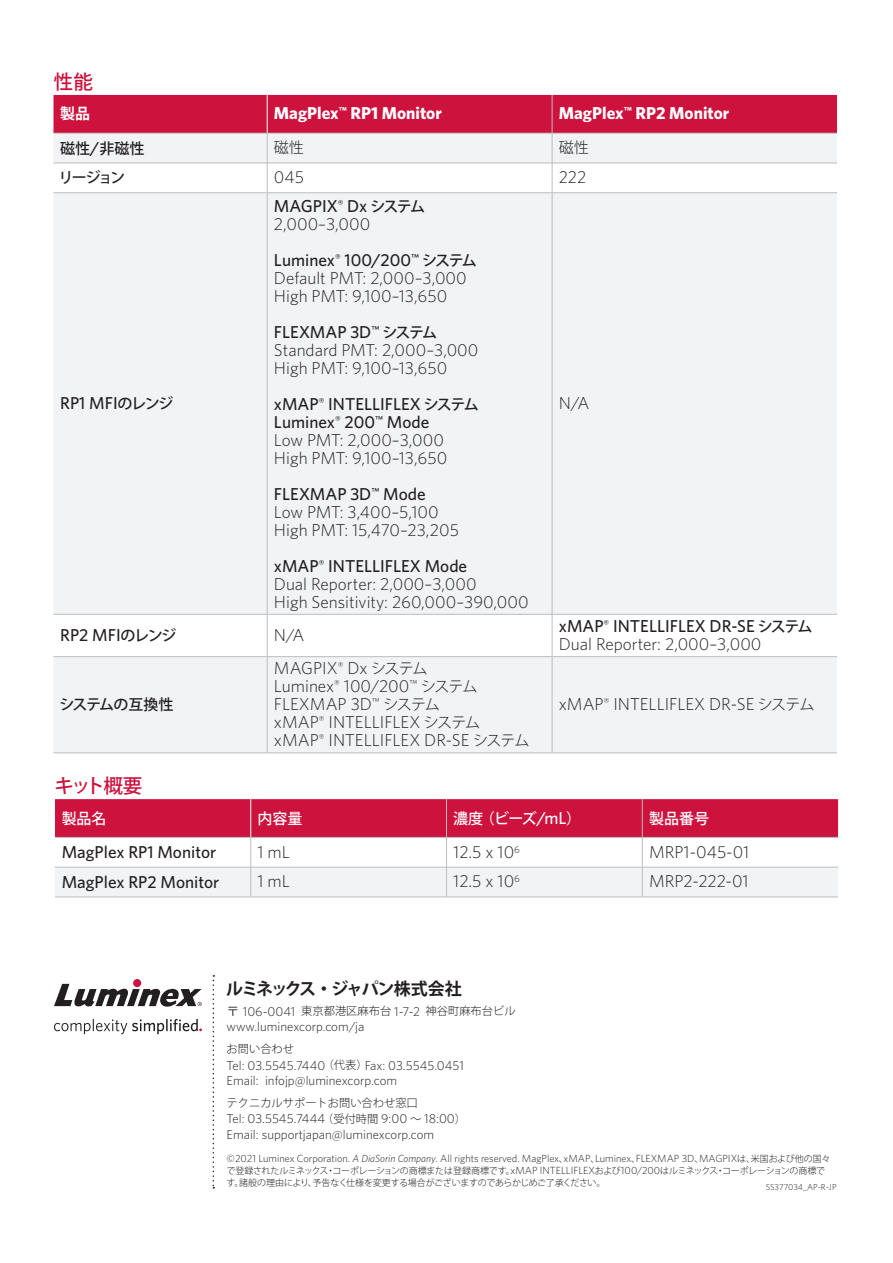
<style>
.page{position:relative;width:893px;height:1263px;background:#fff}
.page>*{position:absolute;margin:0;border:0;box-sizing:border-box;transform-origin:0 0}
.t1{font:500 19.5px "Koz Go Pro";letter-spacing:-.09em;color:#cd123d}
.t2{font:300 17.25px/18px "Whitney";color:#231f20}
.t3{font:500 17.25px "Whitney";color:#231f20}
.t4{font:700 17.25px "Whitney";color:#fff}
.t5{font:700 16.95px "Koz Go Pro";letter-spacing:-.1em;color:#231f20}
.t6{font:500 15px "Koz Go Pr 6 N";color:#fff}
.t7{font:500 15px "Koz Go Pr 6 N";letter-spacing:-.06em;color:#231f20}
.t8{font:300 15px "Koz Go Pr 6 N";color:#231f20}
.t9{font:700 15px "Koz Go Pr 6 N";color:#fff}
.t10{font:300 12.9px/15.5px "Whitney";color:#231f20}
.t11{font:300 11.25px "Koz Go Pro";color:#231f20}
.t12{font:300 10.35px "Whitney";color:#231f20}
.t13{font:300 9px/12px "Koz Go Pr 6 N";letter-spacing:-.03em;color:#231f20}
.t14{font:300 8.7px "Whitney";color:#231f20}
.s1{font-family:"Whitney";font-size:17.25px}
.s2{font-family:"Koz Go Pr 6 N";font-size:15px}
.s3{font-weight:500}
.s4{font-family:"Koz Go Pr 6 N";font-weight:500;font-size:15px}
.s5{font-family:"Koz Go Pr 6 N";font-size:12.9px}
.s6{font-family:"Whitney";font-size:12.9px}
.s7{font-family:"Koz Go Pro";font-size:11.25px}
.s8{font-style:italic}
.s9{font-family:"Koz Go Pr 6 N";font-size:9px}
.s10{font-family:"Whitney";font-size:10.35px}
</style>
<div class="page">
<div style="left:53px;top:95px;width:784px;height:38px;background:#cd123d"></div>
<svg style="left:53px;top:134px;width:784px;height:619px;fill:#f2f3f4"></svg>
<hr style="left:267px;top:95px;width:1px;height:38px;background:#fff">
<hr style="left:267px;top:133px;width:1px;height:30px;background:#bcbdc0">
<hr style="left:267px;top:163px;width:1px;height:30px;background:#bcbdc0">
<hr style="left:267px;top:193px;width:1px;height:421px;background:#bcbdc0">
<hr style="left:267px;top:614px;width:1px;height:42px;background:#bcbdc0">
<hr style="left:53px;top:133px;width:214px;height:1px;background:#bcbdc0">
<hr style="left:267px;top:133px;width:285px;height:1px;background:#bcbdc0">
<hr style="left:552px;top:133px;width:285px;height:1px;background:#bcbdc0">
<hr style="left:53px;top:163px;width:214px;height:1px;background:#bcbdc0">
<hr style="left:267px;top:163px;width:285px;height:1px;background:#bcbdc0">
<hr style="left:552px;top:163px;width:285px;height:1px;background:#bcbdc0">
<hr style="left:53px;top:192px;width:214px;height:1px;background:#bcbdc0">
<hr style="left:267px;top:192px;width:285px;height:1px;background:#bcbdc0">
<hr style="left:552px;top:192px;width:285px;height:1px;background:#bcbdc0">
<hr style="left:53px;top:614px;width:214px;height:1px;background:#bcbdc0">
<hr style="left:267px;top:614px;width:285px;height:1px;background:#bcbdc0">
<hr style="left:552px;top:614px;width:285px;height:1px;background:#bcbdc0">
<hr style="left:552px;top:95px;width:1px;height:38px;background:#bcbdc0">
<hr style="left:552px;top:133px;width:1px;height:30px;background:#bcbdc0">
<hr style="left:552px;top:163px;width:1px;height:30px;background:#bcbdc0">
<hr style="left:552px;top:193px;width:1px;height:421px;background:#bcbdc0">
<hr style="left:552px;top:614px;width:1px;height:42px;background:#bcbdc0">
<hr style="left:53px;top:656px;width:214px;height:1px;background:#bcbdc0">
<hr style="left:267px;top:656px;width:285px;height:1px;background:#bcbdc0">
<hr style="left:267px;top:657px;width:1px;height:96px;background:#bcbdc0">
<hr style="left:552px;top:656px;width:285px;height:1px;background:#bcbdc0">
<hr style="left:552px;top:657px;width:1px;height:96px;background:#bcbdc0">
<hr style="left:53px;top:753px;width:214px;height:1px;background:#bcbdc0">
<hr style="left:267px;top:753px;width:285px;height:1px;background:#bcbdc0">
<hr style="left:552px;top:753px;width:285px;height:1px;background:#bcbdc0">
<div style="left:55px;top:799px;width:783px;height:38px;background:#cd123d"></div>
<div style="left:55px;top:868px;width:783px;height:29px;background:#f2f3f4"></div>
<hr style="left:250px;top:799px;width:1px;height:38px;background:#fff">
<hr style="left:250px;top:837px;width:1px;height:30px;background:#bcbdc0">
<hr style="left:55px;top:837px;width:196px;height:1px;background:#bcbdc0">
<hr style="left:251px;top:837px;width:195px;height:1px;background:#bcbdc0">
<hr style="left:446px;top:837px;width:196px;height:1px;background:#bcbdc0">
<hr style="left:642px;top:837px;width:196px;height:1px;background:#bcbdc0">
<hr style="left:446px;top:799px;width:1px;height:38px;background:#bcbdc0">
<hr style="left:642px;top:799px;width:1px;height:38px;background:#bcbdc0">
<hr style="left:446px;top:837px;width:1px;height:30px;background:#bcbdc0">
<hr style="left:642px;top:837px;width:1px;height:30px;background:#bcbdc0">
<hr style="left:55px;top:867px;width:196px;height:1px;background:#bcbdc0">
<hr style="left:251px;top:867px;width:195px;height:1px;background:#bcbdc0">
<hr style="left:250px;top:867px;width:1px;height:30px;background:#bcbdc0">
<hr style="left:446px;top:867px;width:196px;height:1px;background:#bcbdc0">
<hr style="left:446px;top:867px;width:1px;height:30px;background:#bcbdc0">
<hr style="left:642px;top:867px;width:196px;height:1px;background:#bcbdc0">
<hr style="left:642px;top:867px;width:1px;height:30px;background:#bcbdc0">
<hr style="left:55px;top:897px;width:196px;height:1px;background:#bcbdc0">
<hr style="left:251px;top:897px;width:195px;height:1px;background:#bcbdc0">
<hr style="left:446px;top:897px;width:196px;height:1px;background:#bcbdc0">
<hr style="left:642px;top:897px;width:196px;height:1px;background:#bcbdc0">
<div style="left:133px;top:979px;width:8px;height:8px;background:#cd123d;border-radius:50%"></div>
<svg style="left:54px;top:984px;width:148px;height:23px"></svg>
<svg style="left:54px;top:1019px;width:148px;height:15px"></svg>
<svg style="left:213px;top:975px;width:1px;height:213px"></svg>
<p class="t1" style="left:53px;top:69px;width:41px">性能</p>
<p class="t9" style="left:60px;top:105px;width:31px">製品</p>
<p class="t4" style="left:274px;top:102px;width:169px">MagPlex<sup>™</sup> RP1 Monitor</p>
<p class="t4" style="left:559px;top:102px;width:172px">MagPlex<sup>™</sup> RP2 Monitor</p>
<p class="t7" style="left:60px;top:140px;width:86px">磁性<span class="s1">/</span>非磁性</p>
<p class="t8" style="left:274px;top:139px;width:31px">磁性</p>
<p class="t8" style="left:559px;top:139px;width:31px">磁性</p>
<p class="t7" style="left:59px;top:169px;width:68px">リージョン</p>
<p class="t2" style="left:274px;top:168px;width:32px">045</p>
<p class="t2" style="left:559px;top:168px;width:29px">222</p>
<p class="t3" style="left:60px;top:392px;width:115px">RP1 MFI<span class="s2">のレンジ</span></p>
<p class="t2" style="left:274px;top:196px;width:153px"><span class="s3">MAGPIX</span><sup>®</sup> <span class="s3">Dx</span> <span class="s4">システム<br></span>2,000–3,000</p>
<p class="t2" style="left:274px;top:250px;width:204px"><span class="s3">Luminex</span><sup>®</sup> <span class="s3">100/200</span><sup>™</sup> <span class="s4">システム<br></span>Default PMT: 2,000–3,000<br>High PMT: 9,100–13,650</p>
<p class="t2" style="left:274px;top:322px;width:206px"><span class="s3">FLEXMAP 3D</span><sup>™</sup> <span class="s4">システム<br></span>Standard PMT: 2,000–3,000<br>High PMT: 9,100–13,650</p>
<p class="t2" style="left:274px;top:394px;width:206px"><span class="s3">xMAP</span><sup>®</sup> <span class="s3">INTELLIFLEX</span> <span class="s4">システム<br></span><span class="s3">Luminex</span><sup>®</sup> <span class="s3">200</span><sup>™</sup> <span class="s3">Mode<br></span>Low PMT: 2,000–3,000<br>High PMT: 9,100–13,650</p>
<p class="t2" style="left:274px;top:484px;width:187px"><span class="s3">FLEXMAP 3D</span><sup>™</sup> <span class="s3">Mode<br></span>Low PMT: 3,400–5,100<br>High PMT: 15,470–23,205</p>
<p class="t2" style="left:274px;top:556px;width:256px"><span class="s3">xMAP</span><sup>®</sup> <span class="s3">INTELLIFLEX Mode<br></span>Dual Reporter: 2,000–3,000<br>High Sensitivity: 260,000–390,000</p>
<p class="t2" style="left:559px;top:393px;width:32px">N/A</p>
<p class="t3" style="left:60px;top:623px;width:118px">RP2 MFI<span class="s2">のレンジ</span></p>
<p class="t2" style="left:274px;top:625px;width:32px">N/A</p>
<p class="t2" style="left:559px;top:616px;width:255px"><span class="s3">xMAP</span><sup>®</sup> <span class="s3">INTELLIFLEX DR-SE</span> <span class="s4">システム<br></span>Dual Reporter: 2,000–3,000</p>
<p class="t7" style="left:59px;top:696px;width:115px">システムの互換性</p>
<p class="t2" style="left:274px;top:659px;width:257px">MAGPIX<sup>®</sup> Dx <span class="s2">システム<br></span>Luminex<sup>®</sup> 100/200<sup>™</sup> <span class="s2">システム<br></span>FLEXMAP 3D<sup>™</sup> <span class="s2">システム<br></span>xMAP<sup>®</sup> INTELLIFLEX <span class="s2">システム</span>xMAP<sup>®</sup> INTELLIFLEX DR-SE <span class="s2">システム</span></p>
<p class="t2" style="left:559px;top:695px;width:257px">xMAP<sup>®</sup> INTELLIFLEX DR-SE <span class="s2">システム</span></p>
<p class="t1" style="left:54px;top:773px;width:89px">キット概要</p>
<p class="t6" style="left:62px;top:810px;width:46px">製品名</p>
<p class="t6" style="left:257px;top:810px;width:46px">内容量</p>
<p class="t6" style="left:453px;top:810px;width:129px">濃度（ビーズ<span class="s1">/mL</span>）</p>
<p class="t6" style="left:649px;top:810px;width:61px">製品番号</p>
<p class="t3" style="left:62px;top:840px;width:156px">MagPlex RP1 Monitor</p>
<p class="t2" style="left:257px;top:842px;width:34px">1 mL</p>
<p class="t2" style="left:453px;top:842px;width:68px">12.5 x 10<sup>6</sup></p>
<p class="t2" style="left:649px;top:842px;width:102px">MRP1-045-01</p>
<p class="t3" style="left:62px;top:870px;width:159px">MagPlex RP2 Monitor</p>
<p class="t2" style="left:257px;top:872px;width:34px">1 mL</p>
<p class="t2" style="left:453px;top:872px;width:68px">12.5 x 10<sup>6</sup></p>
<p class="t2" style="left:649px;top:872px;width:101px">MRP2-222-01</p>
<p class="t5" style="left:226px;top:977px;width:237px">ルミネックス・ジャパン株式会社</p>
<p class="t11" style="left:227px;top:1003px;width:290px"><span class="s5">〒</span> <span class="s6">106-0041</span> 東京都港区麻布台 <span class="s6">1-7-2</span> 神谷町麻布台ビル</p>
<p class="t10" style="left:227px;top:1019px;width:139px">www.luminexcorp.com/ja</p>
<p class="t11" style="left:227px;top:1042px;width:69px">お問い合わせ</p>
<p class="t10" style="left:227px;top:1057px;width:239px">Tel: 03.5545.7440 <span class="s7">（代表）</span>Fax: 03.5545.0451<br>Email: infojp@luminexcorp.com</p>
<p class="t11" style="left:227px;top:1095px;width:193px">テクニカルサポートお問い合わせ窓口</p>
<p class="t10" style="left:227px;top:1111px;width:241px">Tel: 03.5545.7444 <span class="s7">（受付時間</span> 9:00 <span class="s7">〜</span> 18:00<span class="s7">）<br></span>Email: supportjapan@luminexcorp.com</p>
<p class="t12" style="left:227px;top:1152px;width:605px">©2021 Luminex Corporation. <span class="s8">A DiaSorin Company</span>. All rights reserved. MagPlex<span class="s9">、</span>xMAP<span class="s9">、</span>Luminex<span class="s9">、</span>FLEXMAP 3D<span class="s9">、</span>MAGPIX<span class="s9">は、米国および他の国々</span></p>
<p class="t13" style="left:226px;top:1165px;width:600px">で登録されたルミネックス・コーポレーションの商標または登録商標です。<span class="s10">xMAP INTELLIFLEX</span>および<span class="s10">100/200</span>はルミネックス・コーポレーションの商標です。諸般の理由により、予告なく仕様を変更する場合がございますのであらかじめご了承ください。</p>
<p class="t14" style="left:766px;top:1181px;width:72px">SS377034_AP-R-JP</p>
</div>
